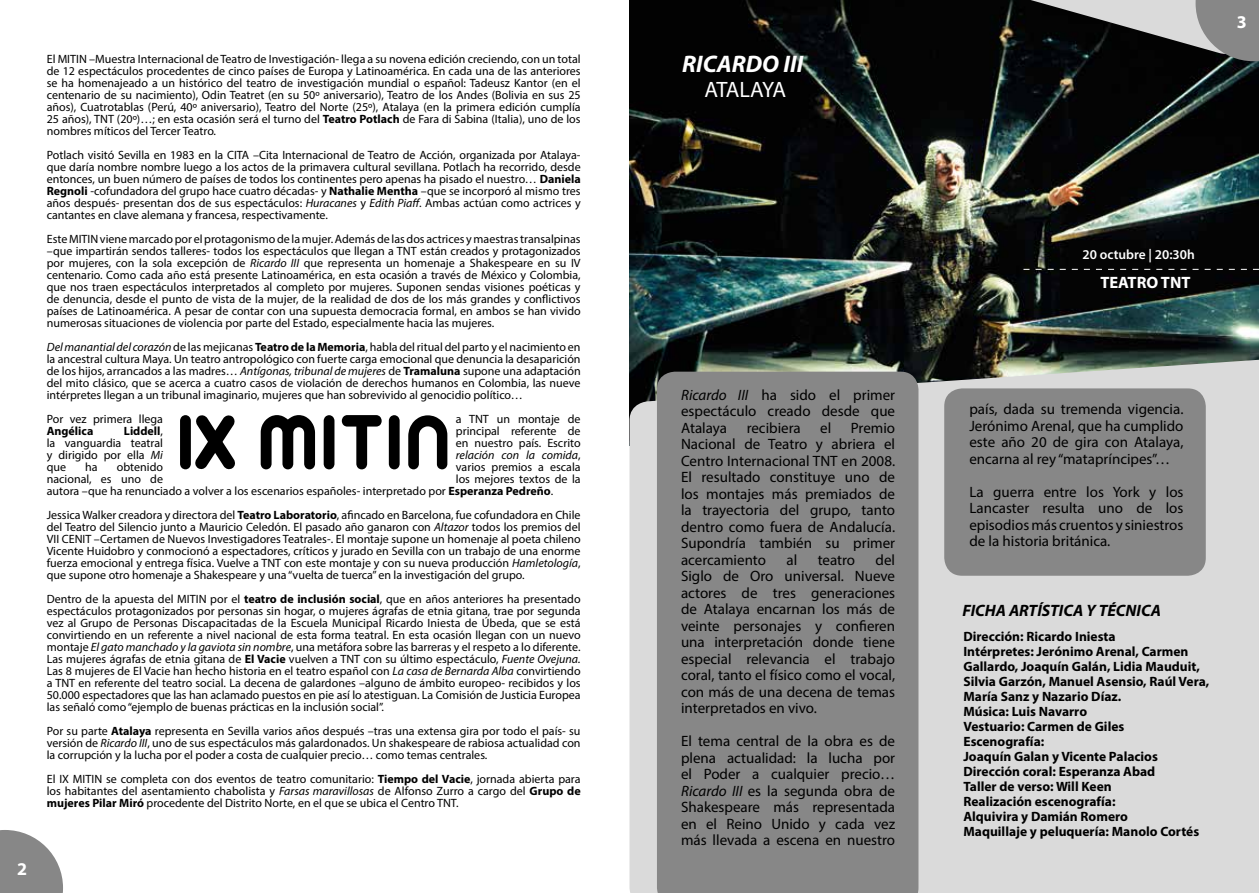
<style>
.page{position:relative;width:1259px;height:893px;background:#fff}
.page>*{position:absolute;margin:0;border:0;box-sizing:border-box;transform-origin:0 0}
.t1{font:italic 700 24px "Myriad Pro";color:#fff}
.t2{font:22.35px "Myriad Pro";letter-spacing:-.075em;color:#fff}
.t3{font:700 18px "Myriad Pro";color:#fff}
.t4{font:italic 700 16.5px "Myriad Pro";color:#000}
.t5{font:700 16.5px "Myriad Pro";color:#fff}
.t6{font:15px/16.5px "Myriad Pro";color:#000;text-align:justify}
.t7{font:700 13.5px/15px "Myriad Pro";color:#000}
.t8{font:600 13.5px "Myriad Pro";color:#fff}
.t9{font:12px/12px "Myriad Pro";color:#000;text-align:justify}
.t10{font:italic 12px "Myriad Pro";color:#000}
.t11{font:700 12px "Myriad Pro";color:#000}
.s1{font-weight:700}
.s2{font-style:italic}
.s3{font-weight:400}
.s4{font-style:normal}
</style>
<div class="page">
<img style="left:629px;top:0;width:630px;height:359px">
<svg style="left:0;top:830px;width:63px;height:63px"></svg>
<svg style="left:261px;top:415px;width:186px;height:54px"></svg>
<svg style="left:180px;top:415px;width:55px;height:54px"></svg>
<div style="left:629px;top:359px;width:630px;height:534px;background:#dadada"></div>
<div style="left:657px;top:372px;width:261px;height:521px;background:#878787"></div>
<div style="left:944px;top:388px;width:261px;height:188px;background:#878787;border-radius:18px"></div>
<svg style="left:985px;top:0;width:274px;height:61px;background:#535454"></svg>
<svg style="left:1023px;top:269px;width:236px;height:1px"></svg>
<p class="t9" style="left:47px;top:53px;width:535px">El MITIN –Muestra Internacional de Teatro de Investigación- llega a su novena edición creciendo, con un total de 12 espectáculos procedentes de cinco países de Europa y Latinoamérica. En cada una de las anteriores se ha homenajeado a un histórico del teatro de investigación mundial o español: Tadeusz Kantor (en el centenario de su nacimiento), Odin Teatret (en su 50º aniversario), Teatro de los Andes (Bolivia en sus 25 años), Cuatrotablas (Perú, 40º aniversario), Teatro del Norte (25º), Atalaya (en la primera edición cumplía 25 años), TNT (20º)…; en esta ocasión será el turno del <span class="s1">Teatro Potlach</span> de Fara di Sabina (Italia), uno de los nombres míticos del Tercer Teatro.</p>
<p class="t9" style="left:47px;top:149px;width:535px">Potlach visitó Sevilla en 1983 en la CITA –Cita Internacional de Teatro de Acción, organizada por Atalaya&shy;que daría nombre nombre luego a los actos de la primavera cultural sevillana. Potlach ha recorrido, desde entonces, un buen número de países de todos los continentes pero apenas ha pisado el nuestro… <span class="s1">Daniela Regnoli</span> -cofundadora del grupo hace cuatro décadas- y <span class="s1">Nathalie Mentha</span> –que se incorporó al mismo tres años después- presentan dos de sus espectáculos: <span class="s2">Huracanes</span> y <span class="s2">Edith Piaff</span>. Ambas actúan como actrices y cantantes en clave alemana y francesa, respectivamente.</p>
<p class="t9" style="left:47px;top:233px;width:535px">Este MITIN viene marcado por el protagonismo de la mujer. Además de las dos actrices y maestras transalpinas –que impartirán sendos talleres- todos los espectáculos que llegan a TNT están creados y protagonizados por mujeres, con la sola excepción de <span class="s2">Ricardo III</span> que representa un homenaje a Shakespeare en su IV centenario. Como cada año está presente Latinoamérica, en esta ocasión a través de México y Colombia, que nos traen espectáculos interpretados al completo por mujeres. Suponen sendas visiones poéticas y de denuncia, desde el punto de vista de la mujer, de la realidad de dos de los más grandes y conflictivos países de Latinoamérica. A pesar de contar con una supuesta democracia formal, en ambos se han vivido numerosas situaciones de violencia por parte del Estado, especialmente hacia las mujeres.</p>
<p class="t9" style="left:47px;top:341px;width:535px"><span class="s2">Del manantial del corazón</span> de las mejicanas <span class="s1">Teatro de la Memoria</span>, habla del ritual del parto y el nacimiento en la ancestral cultura Maya. Un teatro antropológico con fuerte carga emocional que denuncia la desaparición de los hijos, arrancados a las madres… <span class="s2">Antígonas, tribunal de mujeres</span> de <span class="s1">Tramaluna</span> supone una adaptación del mito clásico, que se acerca a cuatro casos de violación de derechos humanos en Colombia, las nueve intérpretes llegan a un tribunal imaginario, mujeres que han sobrevivido al genocidio político…</p>
<p class="t9" style="left:47px;top:413px;width:118px">Por vez primera llega</p>
<p class="t9" style="left:456px;top:413px;width:126px">a TNT un montaje de</p>
<p class="t11" style="left:47px;top:423px;width:48px">Angélica</p>
<p class="t11" style="left:124px;top:423px;width:41px">Liddell<span class="s3">,</span></p>
<p class="t9" style="left:456px;top:425px;width:126px">principal referente de</p>
<p class="t9" style="left:47px;top:437px;width:118px">la vanguardia teatral</p>
<p class="t9" style="left:456px;top:437px;width:126px">en nuestro país. Escrito</p>
<p class="t9" style="left:47px;top:449px;width:118px">y dirigido por ella <span class="s2">Mi</span></p>
<p class="t10" style="left:456px;top:447px;width:126px">relación con la comida<span class="s4">,</span></p>
<p class="t9" style="left:47px;top:461px;width:21px">que</p>
<p class="t9" style="left:85px;top:461px;width:14px">ha</p>
<p class="t9" style="left:117px;top:461px;width:48px">obtenido</p>
<p class="t9" style="left:456px;top:461px;width:126px">varios premios a escala</p>
<p class="t9" style="left:47px;top:473px;width:118px">nacional, es uno de</p>
<p class="t9" style="left:47px;top:473px;width:535px;text-indent:409px">los mejores textos de la autora –que ha renunciado a volver a los escenarios españoles- interpretado por <span class="s1">Esperanza Pedreño</span>.</p>
<p class="t9" style="left:47px;top:509px;width:535px">Jessica Walker creadora y directora del <span class="s1">Teatro Laboratorio</span>, afincado en Barcelona, fue cofundadora en Chile del Teatro del Silencio junto a Mauricio Celedón. El pasado año ganaron con <span class="s2">Altazor</span> todos los premios del VII CENIT –Certamen de Nuevos Investigadores Teatrales-. El montaje supone un homenaje al poeta chileno Vicente Huidobro y conmocionó a espectadores, críticos y jurado en Sevilla con un trabajo de una enorme fuerza emocional y entrega física. Vuelve a TNT con este montaje y con su nueva producción <span class="s2">Hamletología</span>, que supone otro homenaje a Shakespeare y una “vuelta de tuerca” en la investigación del grupo.</p>
<p class="t9" style="left:47px;top:593px;width:535px">Dentro de la apuesta del MITIN por el <span class="s1">teatro de inclusión social</span>, que en años anteriores ha presentado espectáculos protagonizados por personas sin hogar, o mujeres ágrafas de etnia gitana, trae por segunda vez al Grupo de Personas Discapacitadas de la Escuela Municipal Ricardo Iniesta de Úbeda, que se está convirtiendo en un referente a nivel nacional de esta forma teatral. En esta ocasión llegan con un nuevo montaje <span class="s2">El gato manchado y la gaviota sin nombre</span>, una metáfora sobre las barreras y el respeto a lo diferente.<br>Las mujeres ágrafas de etnia gitana de <span class="s1">El Vacie</span> vuelven a TNT con su último espectáculo, <span class="s2">Fuente Ovejuna.<br></span>Las 8 mujeres de El Vacie han hecho historia en el teatro español con <span class="s2">La casa de Bernarda Alba</span> convirtiendo a TNT en referente del teatro social. La decena de galardones –alguno de ámbito europeo- recibidos y los 50.000 espectadores que las han aclamado puestos en pie así lo atestiguan. La Comisión de Justicia Europea las señaló como “ejemplo de buenas prácticas en la inclusión social”.</p>
<p class="t9" style="left:47px;top:725px;width:535px">Por su parte <span class="s1">Atalaya</span> representa en Sevilla varios años después –tras una extensa gira por todo el país- su versión de <span class="s2">Ricardo III</span>, uno de sus espectáculos más galardonados. Un shakespeare de rabiosa actualidad con la corrupción y la lucha por el poder a costa de cualquier precio… como temas centrales.</p>
<p class="t9" style="left:47px;top:773px;width:535px">El IX MITIN se completa con dos eventos de teatro comunitario: <span class="s1">Tiempo del Vacie</span>, jornada abierta para los habitantes del asentamiento chabolista y <span class="s2">Farsas maravillosas</span> de Alfonso Zurro a cargo del <span class="s1">Grupo de mujeres Pilar Miró</span> procedente del Distrito Norte, en el que se ubica el Centro TNT.</p>
<h3 class="t3" style="left:17px;top:857px;width:11px">2</h3>
<h1 class="t1" style="left:682px;top:48px;width:123px">RICARDO III</h1>
<h2 class="t2" style="left:704px;top:76px;width:83px">ATALAYA</h2>
<p class="t6" style="left:681px;top:386px;width:216px"><span class="s2">Ricardo III</span> ha sido el primer espectáculo creado desde que Atalaya</p>
<p class="t6" style="left:746px;top:419px;width:56px">recibiera</p>
<p class="t6" style="left:820px;top:419px;width:13px">el</p>
<p class="t6" style="left:681px;top:419px;width:216px;text-indent:170px">Premio Nacional de Teatro y abriera el Centro Internacional TNT en 2008.<br>El resultado constituye uno de los montajes más premiados de la trayectoria del grupo, tanto dentro como fuera de Andalucía.<br>Supondría también su primer acercamiento</p>
<p class="t6" style="left:681px;top:551px;width:216px;text-indent:195px">del Siglo de Oro universal. Nueve actores de tres generaciones de Atalaya encarnan los más de veinte personajes y confieren una interpretación donde tiene especial relevancia el trabajo coral, tanto el físico como el vocal, con más de una decena de temas interpretados en vivo.</p>
<p class="t6" style="left:681px;top:733px;width:216px">El tema central de la obra es de plena actualidad: la lucha por el Poder a cualquier precio… <span class="s2">Ricardo III</span> es la segunda obra de Shakespeare más representada en el Reino Unido y cada vez más llevada a escena en nuestro</p>
<p class="t6" style="left:786px;top:551px;width:12px">al</p>
<p class="t6" style="left:817px;top:551px;width:39px">teatro</p>
<h3 class="t3" style="left:1236px;top:10px;width:11px">3</h3>
<p class="t8" style="left:1082px;top:246px;width:114px">20 octubre | 20:30h</p>
<h3 class="t5" style="left:1100px;top:272px;width:92px">TEATRO TNT</h3>
<p class="t6" style="left:969px;top:401px;width:216px">país, dada su tremenda vigencia.<br>Jerónimo Arenal, que ha cumplido este año 20 de gira con Atalaya, encarna al rey “matapríncipes”…</p>
<p class="t6" style="left:969px;top:483px;width:216px">La guerra entre los York y los Lancaster resulta uno de los episodios más cruentos y siniestros de la historia británica.</p>
<h3 class="t4" style="left:962px;top:599px;width:200px">FICHA ARTÍSTICA Y TÉCNICA</h3>
<p class="t7" style="left:963px;top:628px;width:247px">Dirección: Ricardo Iniesta<br>Intérpretes: Jerónimo Arenal, Carmen<br>Gallardo, Joaquín Galán, Lidia Mauduit,<br>Silvia Garzón, Manuel Asensio, Raúl Vera,<br>María Sanz y Nazario Díaz.<br>Música: Luis Navarro<br>Vestuario: Carmen de Giles<br>Escenografía:<br>Joaquín Galan y Vicente Palacios<br>Dirección coral: Esperanza Abad<br>Taller de verso: Will Keen<br>Realización escenografía:<br>Alquivira y Damián Romero<br>Maquillaje y peluquería: Manolo Cortés</p>
</div>
